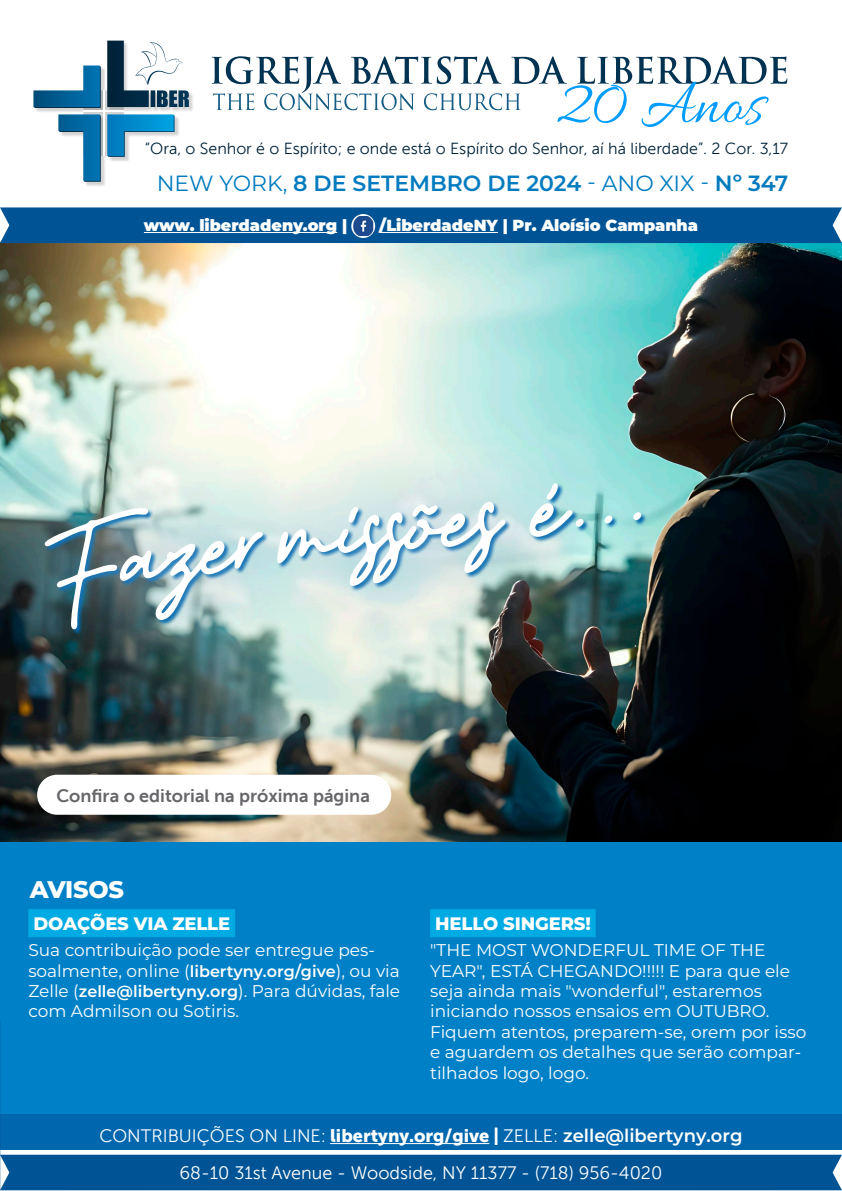
<style>
.page{position:relative;width:842px;height:1191px;background:#fff}
.page>*{position:absolute;margin:0;border:0;box-sizing:border-box;transform-origin:0 0}
.t1{font:166.4px "Better Yesterday italic";color:#fff}
.t2{font:800 24px "Montserrat";letter-spacing:-.01em;color:#fff}
.Data{font:600 22px "Montserrat";color:#007bbf}
.t3{font:18px "Museo Sans 300";color:#fff}
.t4{font:18px "Museo Sans 700";color:#66666a}
.Sublinhado_avisos_1a_linha{font:800 18px "Montserrat";letter-spacing:-.01em;color:#fff}
.Texto_avisos{font:17px/20.4px "Montserrat";color:#fff}
.t5{font:16px "Museo Sans 300";color:#00233a}
.t6{font:900 16px "Montserrat";color:#fff}
.s1{font-weight:400}
.s2{font-weight:600;font-size:16px}
.s3{font-family:"Museo Sans 900"}
.s4{font-family:"Montserrat";font-weight:600}
</style>
<div class="page">
<img style="left:85px;top:182px;width:20px;height:4px">
<img style="left:115px;top:40px;width:78px;height:63px">
<svg style="left:33px;top:41px;width:156px;height:141px"></svg>
<hr style="left:83px;top:110px;width:41px;height:2px;background:#fff">
<hr style="left:103px;top:90px;width:2px;height:66px;background:#fff">
<svg style="left:212px;top:56px;width:575px;height:71px"></svg>
<img style="left:0;top:243px;width:842px;height:599px">
<div style="left:0;top:842px;width:842px;height:272px;background:#0081c7"></div>
<div style="left:0;top:1114px;width:842px;height:35px;background:#0066ad"></div>
<div style="left:0;top:207px;width:842px;height:36px;background:#005495"></div>
<div style="left:0;top:1154px;width:842px;height:36px;background:#005495"></div>
<hr style="left:144px;top:232px;width:193px;height:1px;background:#fff">
<hr style="left:379px;top:232px;width:119px;height:1px;background:#fff">
<svg style="left:351px;top:214px;width:24px;height:24px"></svg>
<img style="left:353px;top:216px;width:20px;height:20px">
<hr style="left:330px;top:1143px;width:159px;height:1px;background:#fff">
<div style="left:37px;top:774px;width:354px;height:40px;background:#fff;border-radius:20px"></div>
<img style="left:0;top:376px;width:708px;height:328px">
<div style="left:28px;top:909px;width:207px;height:28px;background:#00aae2"></div>
<div style="left:430px;top:909px;width:166px;height:28px;background:#00aae2"></div>
<p class="t5" style="left:145px;top:140px;width:645px">“Ora, o Senhor é o Espírito; e onde está o Espírito do Senhor, aí há liberdade”. 2 Cor. 3,17</p>
<p class="Data" style="left:157px;top:167px;width:633px"><span class="s1">NEW YORK,</span> 8 DE SETEMBRO DE 2024 <span class="s1">- ANO XIX -</span> Nº 347</p>
<p class="t6" style="left:144px;top:213px;width:205px">www. liberdadeny.org |</p>
<p class="t6" style="left:379px;top:213px;width:320px">/LiberdadeNY | Pr. Aloísio Campanha</p>
<p class="t1" style="left:27px;top:490px;width:609px;rotate:-7deg">Fazer missões é...</p>
<p class="t4" style="left:56px;top:785px;width:315px">Confira o editorial na próxima página</p>
<p class="t2" style="left:30px;top:872px;width:96px">AVISOS</p>
<p class="Sublinhado_avisos_1a_linha" style="left:33px;top:910px;width:198px">DOAÇÕES VIA ZELLE</p>
<p class="Texto_avisos" style="left:28px;top:939px;width:373px">Sua contribuição pode ser entregue pes&shy;soalmente, online (<span class="s2">libertyny.org/give</span>), ou via Zelle (<span class="s2">zelle@libertyny.org</span>). Para dúvidas, fale com Admilson ou Sotiris.</p>
<p class="Sublinhado_avisos_1a_linha" style="left:435px;top:910px;width:157px">HELLO SINGERS!</p>
<p class="Texto_avisos" style="left:430px;top:939px;width:378px">"THE MOST WONDERFUL TIME OF THE YEAR", ESTÁ CHEGANDO!!!!! E para que ele seja ainda mais "wonderful", estaremos iniciando nossos ensaios em OUTUBRO.<br>Fiquem atentos, preparem-se, orem por isso e aguardem os detalhes que serão compar&shy;tilhados logo, logo.</p>
<p class="t3" style="left:99px;top:1126px;width:644px">CONTRIBUIÇÕES ON LINE: <span class="s3">libertyny.org/give |</span> ZELLE: <span class="s4">zelle@libertyny.org</span></p>
<p class="t3" style="left:179px;top:1163px;width:484px">68-10 31st Avenue - Woodside, NY 11377 - (718) 956-4020</p>
</div>
